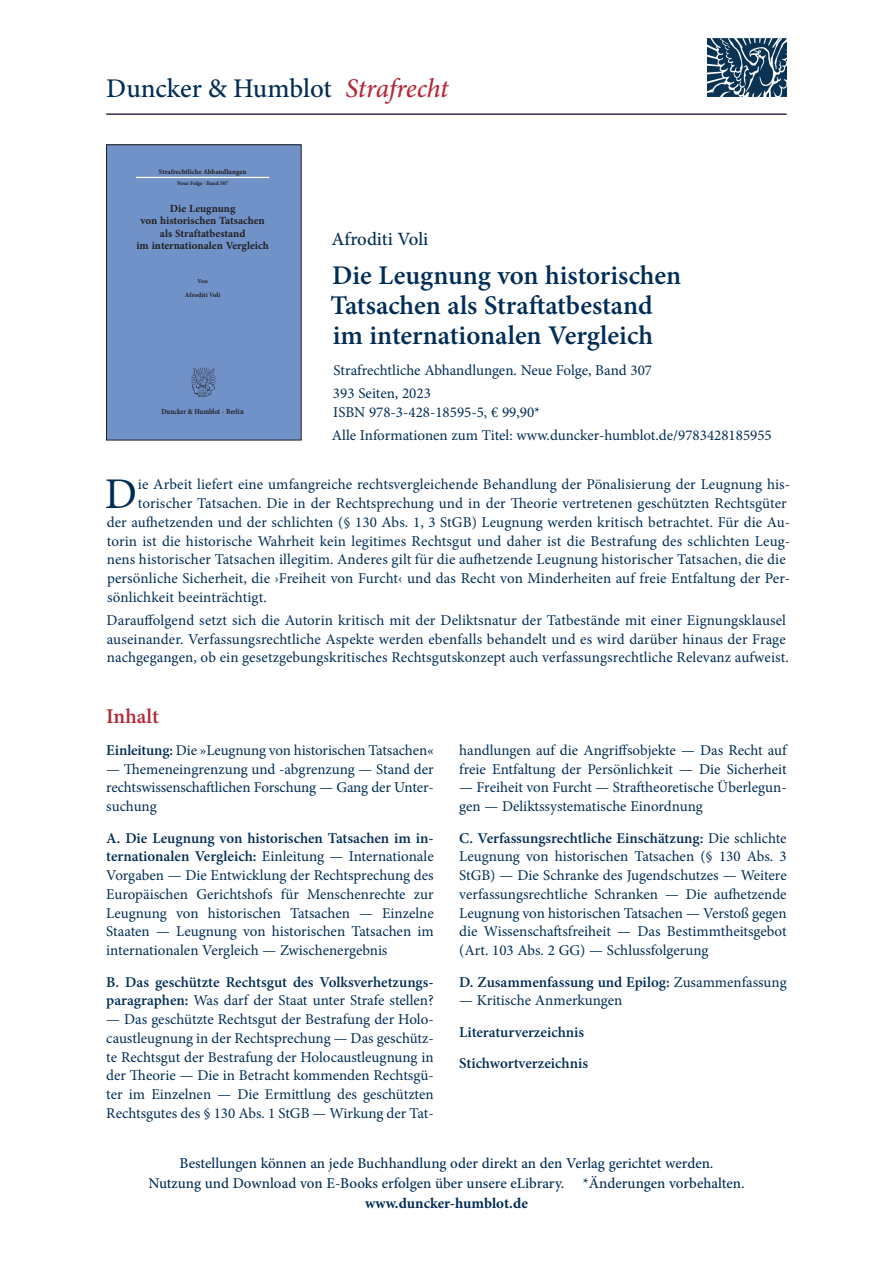
<style>
.page{position:relative;width:893px;height:1263px;background:#fff}
.page>*{position:absolute;margin:0;border:0;box-sizing:border-box;transform-origin:0 0}
.t1{font:43.8px "Minion Pro";color:#002d56}
.t2{font:600 27px/30px "Minion Pro";color:#002d56}
.t3{font:500 27px "Minion Pro";letter-spacing:-.005em;color:#002d56}
.t4{font:600 21px "Minion Pro";color:#b72837}
.t5{font:500 18.75px "Minion Pro";color:#002d56}
.t6{font:15px/18.8px "Minion Pro";color:#002d56}
.t7{font:600 15px/18.8px "Minion Pro";color:#002d56}
.t8{font:500 15px/20.1px "Minion Pro";color:#002d56;text-align:center}
.t9{font:700 15px "Minion Pro";color:#002d56}
.t10{font:700 10.95px/12.5px "Minion Pro";color:#231f20;text-align:center}
.t11{font:700 7.8px "Minion Pro";letter-spacing:-.005em;color:#231f20;scale:.86 1}
.t12{font:700 7.2px "Minion Pro";color:#231f20;scale:.96 1}
.t13{font:700 6.6px "Minion Pro";letter-spacing:.005em;color:#231f20}
.t14{font:700 6px "Minion Pro";color:#231f20}
.t15{font:700 5.7px "Minion Pro";color:#231f20}
.s1{font-style:italic;color:#b72837}
.s2{font-weight:600}
.s3{font-weight:400}
</style>
<div class="page">
<div style="left:106px;top:145px;width:195px;height:295px;background:#7192c9"></div>
<hr style="left:136px;top:177px;width:133px;height:1px;background:#fff">
<img style="left:191px;top:367px;width:25px;height:30px">
<div style="left:106px;top:145px;width:195px;height:295px;border:1px solid #231f20"></div>
<img style="left:707px;top:38px;width:79px;height:59px">
<hr style="left:106px;top:114px;width:681px;height:1px;background:#002d56">
<h2 class="t3" style="left:106px;top:70px;width:344px">Duncker &amp; Humblot <span class="s1">Strafrecht</span></h2>
<p class="t12" style="left:159px;top:167px;width:93px">Strafrechtliche Abhandlungen</p>
<p class="t15" style="left:177px;top:180px;width:53px">Neue Folge · Band 307</p>
<p class="t10" style="left:136px;top:202px;width:134px">Die Leugnung<br>von historischen Tatsachen als Straftatbestand<br>im internationalen Vergleich</p>
<p class="t14" style="left:198px;top:277px;width:12px">Von</p>
<p class="t13" style="left:185px;top:291px;width:37px">Afroditi Voli</p>
<p class="t11" style="left:161px;top:406px;width:97px">Duncker &amp; Humblot · Berlin</p>
<p class="t5" style="left:332px;top:227px;width:98px">Afroditi Voli</p>
<h2 class="t2" style="left:330px;top:260px;width:352px">Die Leugnung von historischen<br>Tatsachen als Straftatbestand im internationalen Vergleich</h2>
<p class="t6" style="left:333px;top:359px;width:321px;line-height:23px">Strafrechtliche Abhandlungen. Neue Folge, Band 307<br>393 Seiten, 2023</p>
<p class="t6" style="left:332px;top:401px;width:442px;line-height:23px">ISBN 978-3-428-18595-5, € 99,90*<br>Alle Informationen zum Titel: www.duncker-humblot.de/9783428185955</p>
<h1 class="t1" style="left:105px;top:465px;width:34px">D</h1>
<p class="t6" style="left:138px;top:475px;width:654px">ie Arbeit liefert eine umfangreiche rechtsvergleichende Behandlung der Pönalisierung der Leugnung his-</p>
<p class="t6" style="left:138px;top:494px;width:650px">torischer Tatsachen. Die in der Rechtsprechung und in der Theorie vertretenen geschützten Rechtsgüter</p>
<p class="t6" style="left:107px;top:513px;width:685px">der aufhetzenden und der schlichten (§ 130 Abs. 1, 3 StGB) Leugnung werden kritisch betrachtet. Für die Au-</p>
<p class="t6" style="left:107px;top:532px;width:685px">torin ist die historische Wahrheit kein legitimes Rechtsgut und daher ist die Bestrafung des schlichten Leug-</p>
<p class="t6" style="left:107px;top:550px;width:680px">nens historischer Tatsachen illegitim. Anderes gilt für die aufhetzende Leugnung historischer Tatsachen, die die</p>
<p class="t6" style="left:107px;top:569px;width:685px">persönliche Sicherheit, die ›Freiheit von Furcht‹ und das Recht von Minderheiten auf freie Entfaltung der Per-</p>
<p class="t6" style="left:107px;top:588px;width:161px">sönlichkeit beeinträchtigt.</p>
<p class="t6" style="left:107px;top:611px;width:684px">Darauffolgend setzt sich die Autorin kritisch mit der Deliktsnatur der Tatbestände mit einer Eignungsklausel auseinander. Verfassungsrechtliche Aspekte werden ebenfalls behandelt und es wird darüber hinaus der Frage nachgegangen, ob ein gesetzgebungskritisches Rechtsgutskonzept auch verfassungsrechtliche Relevanz aufweist.</p>
<h3 class="t4" style="left:106px;top:702px;width:54px">Inhalt</h3>
<p class="t6" style="left:106px;top:741px;width:329px"><span class="s2">Einleitung:</span> Die »Leugnung von historischen Tatsachen«</p>
<p class="t6" style="left:106px;top:759px;width:329px;text-align:justify">— Themeneingrenzung und -abgrenzung — Stand der rechtswissenschaftlichen Forschung — Gang der Unter&shy;suchung</p>
<p class="t6" style="left:106px;top:828px;width:329px;text-align:justify"><span class="s2">A. Die Leugnung von historischen Tatsachen im in&shy;ternationalen Vergleich:</span> Einleitung — Internationale Vorgaben — Die Entwicklung der Rechtsprechung des Europäischen Gerichtshofs für Menschenrechte zur Leugnung von historischen Tatsachen — Einzelne Staaten — Leugnung von historischen Tatsachen im internationalen Vergleich — Zwischenergebnis</p>
<p class="t7" style="left:106px;top:972px;width:329px">B. Das geschützte Rechtsgut des Volksverhetzungs&shy;paragraphen: <span class="s3">Was darf der Staat unter Strafe stellen?</span></p>
<p class="t6" style="left:106px;top:1010px;width:329px;text-align:justify">— Das geschützte Rechtsgut der Bestrafung der Holo&shy;caustleugnung in der Rechtsprechung — Das geschütz&shy;te Rechtsgut der Bestrafung der Holocaustleugnung in der Theorie — Die in Betracht kommenden Rechtsgü&shy;ter im Einzelnen — Die Ermittlung des geschützten Rechtsgutes des § 130 Abs. 1 StGB — Wirkung der Tat-</p>
<p class="t6" style="left:459px;top:741px;width:329px">handlungen auf die Angriffsobjekte — Das Recht auf freie Entfaltung der Persönlichkeit — Die Sicherheit</p>
<p class="t6" style="left:459px;top:778px;width:329px">— Freiheit von Furcht — Straftheoretische Überlegun&shy;gen — Deliktssystematische Einordnung</p>
<p class="t6" style="left:459px;top:828px;width:329px;text-align:justify"><span class="s2">C. Verfassungsrechtliche Einschätzung:</span> Die schlichte Leugnung von historischen Tatsachen (§ 130 Abs. 3<br>StGB) — Die Schranke des Jugendschutzes — Weitere verfassungsrechtliche Schranken — Die aufhetzende Leugnung von historischen Tatsachen — Verstoß gegen die Wissenschaftsfreiheit — Das Bestimmtheitsgebot (Art. 103 Abs. 2 GG) — Schlussfolgerung</p>
<p class="t7" style="left:459px;top:972px;width:329px">D. Zusammenfassung und Epilog: <span class="s3">Zusammenfassung</span></p>
<p class="t6" style="left:459px;top:991px;width:165px">— Kritische Anmerkungen</p>
<p class="t7" style="left:459px;top:1016px;width:130px;line-height:31.5px">Literaturverzeichnis<br>Stichwortverzeichnis</p>
<p class="t8" style="left:148px;top:1153px;width:598px">Bestellungen können an jede Buchhandlung oder direkt an den Verlag gerichtet werden.<br>Nutzung und Download von E-Books erfolgen über unsere eLibrary. *Änderungen vorbehalten.</p>
<p class="t9" style="left:365px;top:1192px;width:164px">www.duncker-humblot.de</p>
</div>
